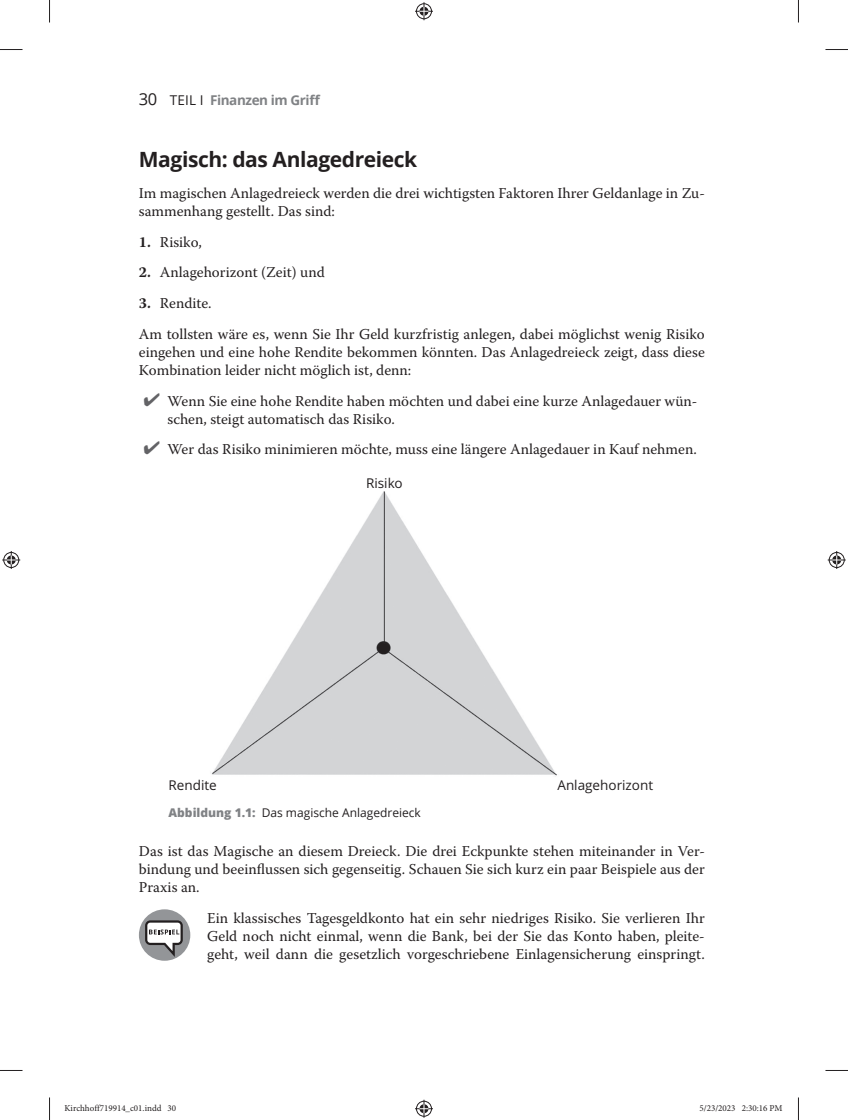
<style>
.page{position:relative;width:848px;height:1120px;background:#fff}
.page>*{position:absolute;margin:0;border:0;box-sizing:border-box;transform-origin:0 0}
.t1{font:700 21px "Open Sans";letter-spacing:-.02em;color:#231f20}
.t2{font:15px/18px "Warnock Pro";color:#231f20}
.t3{font:13.5px "Open Sans";color:#231f20}
.t4{font:700 13.5px "Open Sans";letter-spacing:-.03em;color:#808285}
.t5{font:12px "Open Sans";color:#231f20}
.t6{font:9px "Minion Pro";color:#231f20}
.s1{font-weight:400;font-size:16.5px;color:#231f20}
.s2{font-weight:400;color:#231f20}
.s3{font-weight:700}
.s4{color:#636366}
.s5{font-weight:800;color:#808285}
</style>
<div class="page">
<div style="left:139px;top:909px;width:51px;height:51px;background:#939598;border-radius:50%"></div>
<svg style="left:145px;top:920px;width:38px;height:37px"></svg>
<img style="left:211px;top:491px;width:346px;height:286px">
<svg style="left:0;top:49px;width:22px;height:1px"></svg>
<svg style="left:825px;top:49px;width:22px;height:1px"></svg>
<svg style="left:0;top:1070px;width:22px;height:1px"></svg>
<svg style="left:825px;top:1070px;width:22px;height:1px"></svg>
<svg style="left:49px;top:0;width:1px;height:23px"></svg>
<svg style="left:49px;top:1097px;width:1px;height:22px"></svg>
<svg style="left:798px;top:0;width:1px;height:23px"></svg>
<svg style="left:798px;top:1097px;width:1px;height:22px"></svg>
<svg style="left:415px;top:2px;width:18px;height:18px"></svg>
<svg style="left:415px;top:1099px;width:18px;height:18px"></svg>
<svg style="left:2px;top:551px;width:18px;height:18px"></svg>
<svg style="left:827px;top:551px;width:18px;height:18px"></svg>
<p class="t4" style="left:139px;top:90px;width:183px"><span class="s1">30</span> <span class="s2">TEIL I</span> Finanzen im Griff</p>
<h1 class="t1" style="left:139px;top:144px;width:280px">Magisch: das Anlagedreieck</h1>
<p class="t2" style="left:139px;top:183px;width:567px">Im magischen Anlagedreieck werden die drei wichtigsten Faktoren Ihrer Geldanlage in Zu&shy;sammenhang gestellt. Das sind:</p>
<p class="t2" style="left:139px;top:232px;width:65px"><span class="s3">1.</span> Risiko,</p>
<p class="t2" style="left:139px;top:263px;width:187px"><span class="s3">2.</span> Anlagehorizont (Zeit) und</p>
<p class="t2" style="left:139px;top:287px;width:567px;line-height:30.8px"><span class="s3">3.</span> Rendite.<br>Am tollsten wäre es, wenn Sie Ihr Geld kurzfristig anlegen, dabei möglichst wenig Risiko</p>
<p class="t2" style="left:139px;top:342px;width:567px">eingehen und eine hohe Rendite bekommen könnten. Das Anlagedreieck zeigt, dass diese<br>Kombination leider nicht möglich ist, denn:</p>
<p class="t2" style="left:167px;top:391px;width:531px;text-indent:-24px"><span class="s4">✔</span> Wenn Sie eine hohe Rendite haben möchten und dabei eine kurze Anlagedauer wün&shy;schen, steigt automatisch das Risiko.</p>
<p class="t2" style="left:143px;top:440px;width:554px"><span class="s4">✔</span> Wer das Risiko minimieren möchte, muss eine längere Anlagedauer in Kauf nehmen.</p>
<p class="t3" style="left:366px;top:474px;width:38px">Risiko</p>
<p class="t3" style="left:168px;top:775px;width:50px">Rendite</p>
<p class="t3" style="left:557px;top:775px;width:97px">Anlagehorizont</p>
<p class="t5" style="left:168px;top:804px;width:254px"><span class="s5">Abbildung 1.1:</span> Das magische Anlagedreieck</p>
<p class="t2" style="left:139px;top:841px;width:567px;text-align:justify">Das ist das Magische an diesem Dreieck. Die drei Eckpunkte stehen miteinander in Ver&shy;bindung und beeinflussen sich gegenseitig. Schauen Sie sich kurz ein paar Beispiele aus der Praxis an.</p>
<p class="t2" style="left:207px;top:908px;width:499px;text-align:justify">Ein klassisches Tagesgeldkonto hat ein sehr niedriges Risiko. Sie verlieren Ihr Geld noch nicht einmal, wenn die Bank, bei der Sie das Konto haben, pleite&shy;geht, weil dann die gesetzlich vorgeschriebene Einlagensicherung einspringt.</p>
<p class="t6" style="left:64px;top:1102px;width:113px">Kirchhoff719914_c01.indd 30</p>
<p class="t6" style="left:699px;top:1102px;width:85px">5/23/2023 2:30:16 PM</p>
</div>
